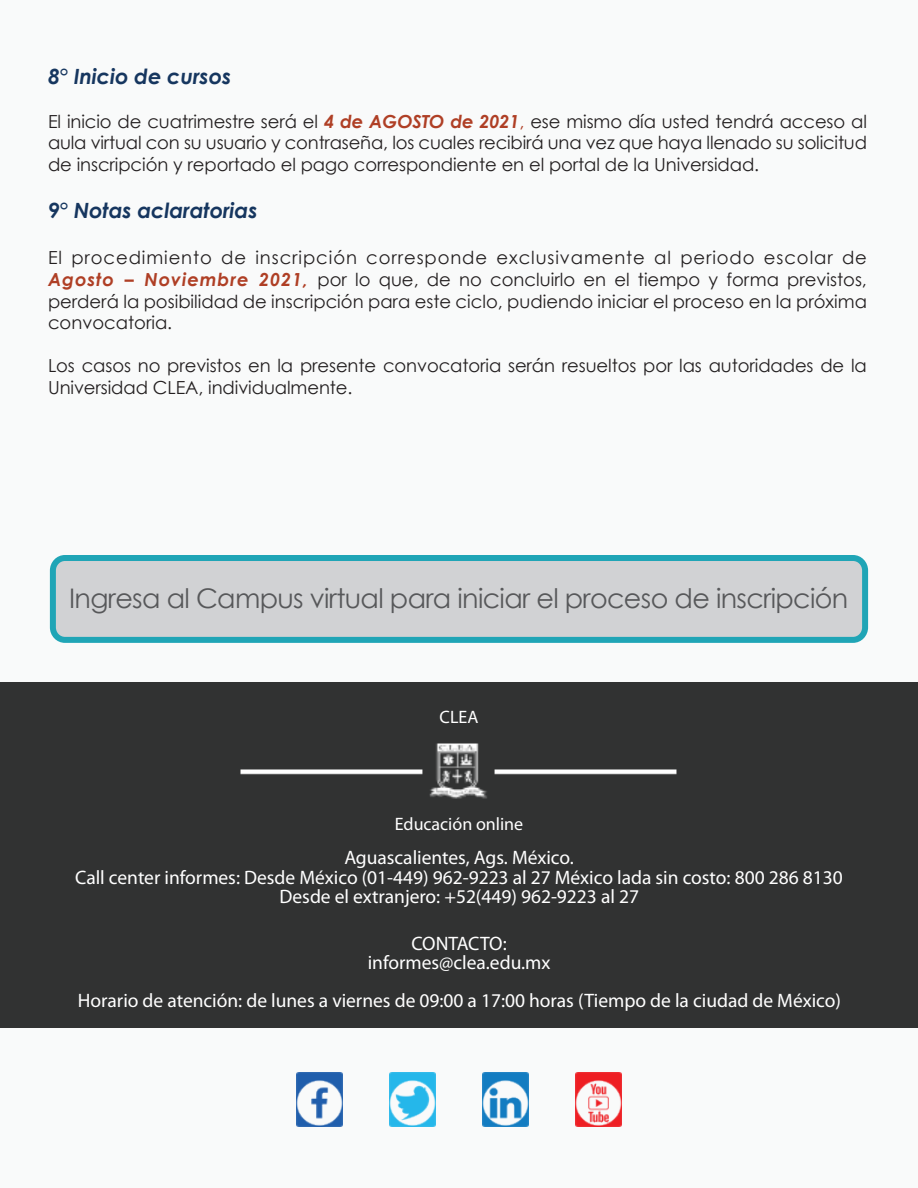
<style>
.page{position:relative;width:918px;height:1188px;background:#f9fafa}
.page>*{position:absolute;margin:0;border:0;box-sizing:border-box;transform-origin:0 0}
.t1{font:27px "Century Gothic";letter-spacing:-.025em;color:#57585a}
.t2{font:italic 700 21px "Century Gothic";letter-spacing:-.005em;color:#16365f}
.t3{font:19.5px/19.5px "Myriad Pro";color:#fff;text-align:center}
.t4{font:18px/21.6px "Century Gothic";letter-spacing:-.005em;color:#231f20;text-align:justify}
.t5{font:18px "Myriad Pro";color:#fff}
.s1{font-weight:700;font-style:italic;color:#af3f25}
.s2{color:#af3f25}
</style>
<div class="page">
<div style="left:0;top:682px;width:918px;height:346px;background:#313232"></div>
<img style="left:240px;top:743px;width:437px;height:56px">
<img style="left:575px;top:1072px;width:46px;height:55px">
<img style="left:297px;top:1072px;width:46px;height:55px">
<img style="left:482px;top:1072px;width:47px;height:55px">
<img style="left:389px;top:1072px;width:47px;height:55px">
<div style="left:53px;top:558px;width:812px;height:82px;background:#d1d2d4;border-radius:12px"></div>
<div style="left:50px;top:555px;width:818px;height:88px;border:6px solid #20a5b6;border-radius:12px"></div>
<p class="t2" style="left:48px;top:63px;width:185px">8° Inicio de cursos</p>
<p class="t4" style="left:48px;top:110px;width:821px">El inicio de cuatrimestre será el <span class="s1">4 de AGOSTO de 2021</span><span class="s2">,</span> ese mismo día usted tendrá acceso al aula virtual con su usuario y contraseña, los cuales recibirá una vez que haya llenado su solicitud de inscripción y reportado el pago correspondiente en el portal de la Universidad.</p>
<p class="t2" style="left:48px;top:197px;width:211px">9° Notas aclaratorias</p>
<p class="t4" style="left:48px;top:247px;width:820px">El procedimiento de inscripción corresponde exclusivamente al periodo escolar de <span class="s1">Agosto – Noviembre 2021,</span> por lo que, de no concluirlo en el tiempo y forma previstos, perderá la posibilidad de inscripción para este ciclo, pudiendo iniciar el proceso en la próxima convocatoria.</p>
<p class="t4" style="left:48px;top:355px;width:820px">Los casos no previstos en la presente convocatoria serán resueltos por las autoridades de la<br>Universidad CLEA, individualmente.</p>
<h1 class="t1" style="left:69px;top:582px;width:781px">Ingresa al Campus virtual para iniciar el proceso de inscripción</h1>
<p class="t5" style="left:440px;top:706px;width:40px">CLEA</p>
<p class="t5" style="left:395px;top:812px;width:130px">Educación online</p>
<p class="t3" style="left:75px;top:847px;width:769px">Aguascalientes, Ags. México.<br>Call center informes: Desde México (01-449) 962-9223 al 27 México lada sin costo: 800 286 8130<br>Desde el extranjero: +52(449) 962-9223 al 27</p>
<p class="t3" style="left:368px;top:933px;width:184px">CONTACTO: informes@clea.edu.mx</p>
<p class="t3" style="left:78px;top:990px;width:765px">Horario de atención: de lunes a viernes de 09:00 a 17:00 horas (Tiempo de la ciudad de México)</p>
</div>
